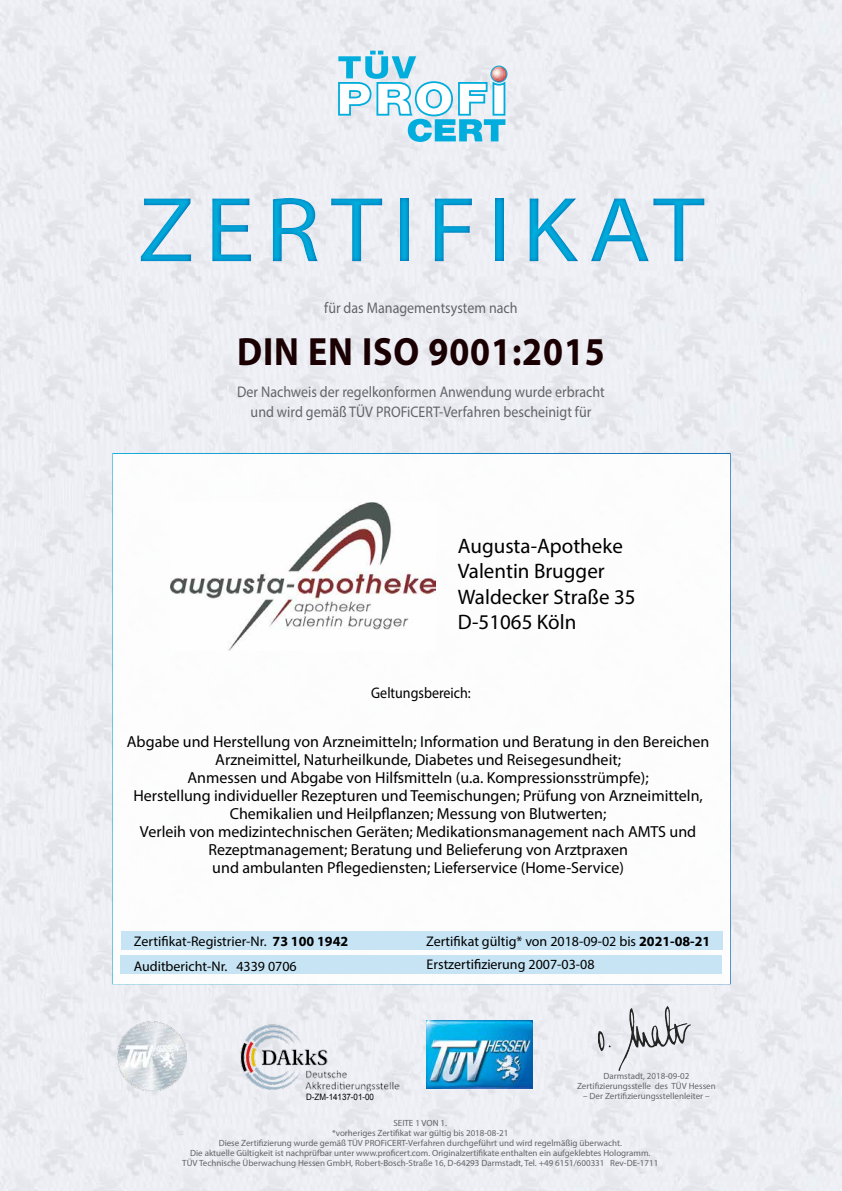
<style>
.page{position:relative;width:842px;height:1191px;background:#fff}
.page>*{position:absolute;margin:0;border:0;box-sizing:border-box;transform-origin:0 0}
.t1{font:93px "Myriad Pro";letter-spacing:.1em;color:#00addc;scale:1.1 1}
.t2{font:700 39.6px "Myriad Pro";letter-spacing:.025em;color:#1a0002;scale:.91 1}
.t3{font:21px/25.2px "Myriad Pro";color:#000}
.t4{font:16px/18px "Myriad Pro";color:#000;text-align:center}
.t5{font:15.4px/20px "Myriad Pro";color:#636466;text-align:center;scale:.91 1}
.t6{font:15.4px "Myriad Pro";color:#000;scale:.91 1}
.t7{font:14px/24.6px "Myriad Pro";color:#000}
.t8{font:9px/10px "Myriad Pro";color:#636466;text-align:center}
.t9{font:8.8px "Arial";color:#000;scale:.91 1}
.s1{font-weight:700}
</style>
<div class="page">
<img style="left:0;top:0;width:842px;height:1191px">
<svg style="left:734px;top:565px;width:108px;height:48px"></svg>
<svg style="left:338px;top:51px;width:169px;height:91px"></svg>
<img style="left:241px;top:1024px;width:158px;height:67px">
<img style="left:427px;top:1020px;width:106px;height:69px">
<div style="left:112px;top:453px;width:619px;height:531px;background:#fff;border:2px solid #fff"></div>
<div style="left:120px;top:955px;width:602px;height:19px;background:#c0e2f3"></div>
<div style="left:121px;top:931px;width:601px;height:19px;background:#c0e2f3"></div>
<svg style="left:730px;top:454px;width:112px;height:42px"></svg>
<img style="left:731px;top:793px;width:81px;height:72px">
<img style="left:598px;top:1006px;width:92px;height:64px">
<img style="left:732px;top:670px;width:104px;height:47px">
<div style="left:0;top:172px;width:842px;height:114px;background:#006bb6;opacity:.75"></div>
<img style="left:117px;top:1021px;width:70px;height:69px">
<img style="left:170px;top:502px;width:265px;height:148px">
<h1 class="t1" style="left:138px;top:173px;width:517px">ZERTIFIKAT</h1>
<p class="t5" style="left:324px;top:298px;width:214px">für das Managementsystem nach</p>
<h2 class="t2" style="left:237px;top:326px;width:406px">DIN EN ISO 9001:2015</h2>
<p class="t5" style="left:237px;top:381px;width:405px">Der Nachweis der regelkonformen Anwendung wurde erbracht und wird gemäß TÜV PROFiCERT-Verfahren bescheinigt für</p>
<h3 class="t3" style="left:458px;top:533px;width:179px">Augusta-Apotheke<br>Valentin Brugger<br>Waldecker Straße 35<br>D-51065 Köln</h3>
<p class="t6" style="left:371px;top:683px;width:111px">Geltungsbereich:</p>
<p class="t4" style="left:127px;top:732px;width:584px">Abgabe und Herstellung von Arzneimitteln; Information und Beratung in den Bereichen Arzneimittel, Naturheilkunde, Diabetes und Reisegesundheit;<br>Anmessen und Abgabe von Hilfsmitteln (u.a. Kompressionsstrümpfe);<br>Herstellung individueller Rezepturen und Teemischungen; Prüfung von Arzneimitteln, Chemikalien und Heilpflanzen; Messung von Blutwerten;<br>Verleih von medizintechnischen Geräten; Medikationsmanagement nach AMTS und Rezeptmanagement; Beratung und Belieferung von Arztpraxen<br>und ambulanten Pflegediensten; Lieferservice (Home-Service)</p>
<p class="t7" style="left:134px;top:929px;width:216px">Zertifikat-Registrier-Nr. <span class="s1">73 100 1942<br></span>Auditbericht-Nr. 4339 0706</p>
<p class="t7" style="left:426px;top:929px;width:286px">Zertifikat gültig* von 2018-09-02 bis <span class="s1">2021-08-21</span></p>
<p class="t7" style="left:427px;top:952px;width:169px">Erstzertifizierung 2007-03-08</p>
<p class="t8" style="left:577px;top:1071px;width:140px">Darmstadt, 2018-09-02<br>Zertifizierungsstelle des TÜV Hessen</p>
<p class="t9" style="left:306px;top:1090px;width:76px">D-ZM-14137-01-00</p>
<p class="t8" style="left:583px;top:1091px;width:128px">– Der Zertifizierungsstellenleiter –</p>
<p class="t8" style="left:182px;top:1118px;width:478px">SEITE 1 VON 1.<br>*vorheriges Zertifikat war gültig bis 2018-08-21<br>Diese Zertifizierung wurde gemäß TÜV PROFiCERT-Verfahren durchgeführt und wird regelmäßig überwacht.<br>Die aktuelle Gültigkeit ist nachprüfbar unter www.proficert.com. Originalzertifikate enthalten ein aufgeklebtes Hologramm.<br>TÜV Technische Überwachung Hessen GmbH, Robert-Bosch-Straße 16, D-64293 Darmstadt, Tel. +49 6151/600331 Rev-DE-1711</p>
</div>
